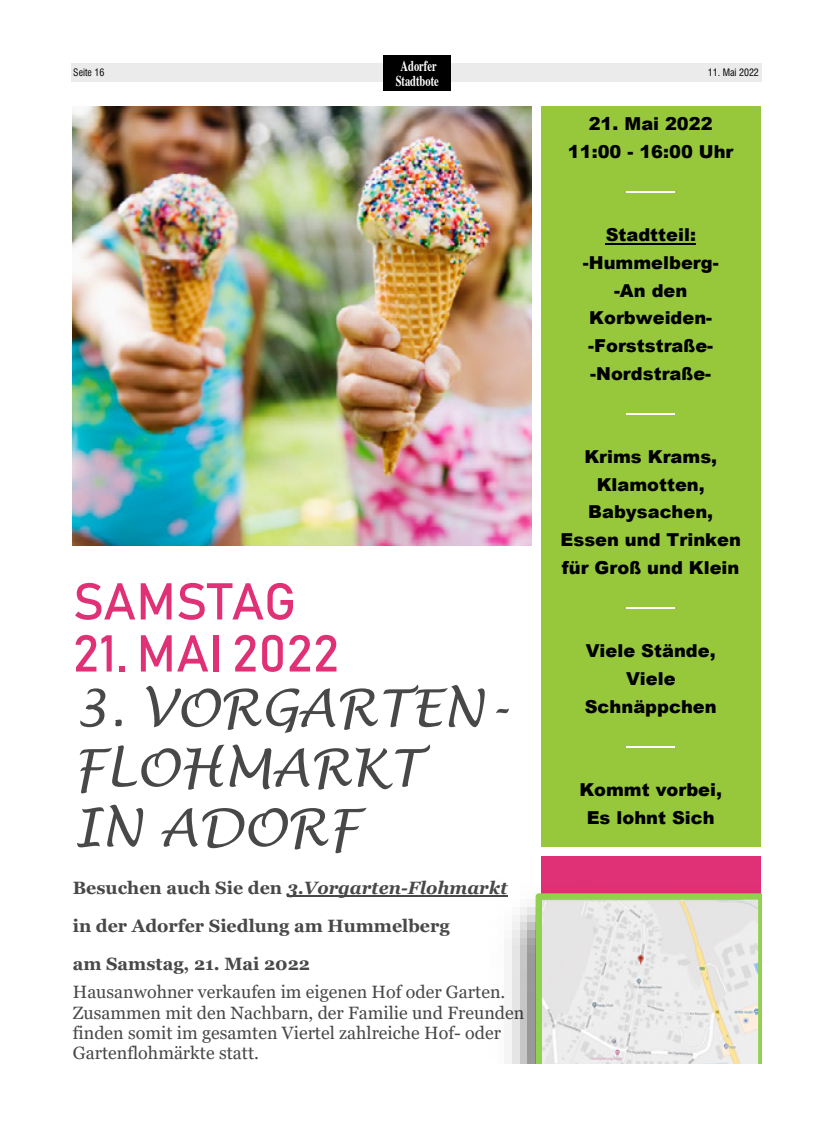
<style>
.page{position:relative;width:815px;height:1134px;background:#fff}
.page>*{position:absolute;margin:0;border:0;box-sizing:border-box;transform-origin:0 0}
.t1{font:italic 51px/59.8px "Lucida Handwriting";color:#484848}
.t2{font:51px "Bahnschrift";color:#e03177}
.t3{font:900 17.88px/27.8px "Arial";color:#000;text-align:center}
.t4{font:17.88px/20.2px "Georgia";color:#484848}
.t5{font:700 17.88px/38.1px "Georgia";color:#484848}
.t6{font:700 15px/15px "Times";color:#fff;text-align:center;scale:.7 1}
.t7{font:condensed 10px "Swiss 721 BT";color:#000}
.s1{font-style:italic}
</style>
<div class="page">
<div style="left:71px;top:63px;width:691px;height:19px;background:#ebebeb"></div>
<div style="left:384px;top:55px;width:67px;height:35px;background:#000"></div>
<hr style="left:287px;top:896px;width:220px;height:1px;background:#484848">
<div style="left:541px;top:106px;width:219px;height:740px;background:#97c83c"></div>
<hr style="left:626px;top:191px;width:49px;height:2px;background:#fff">
<hr style="left:606px;top:243px;width:90px;height:1px;background:#000">
<hr style="left:626px;top:413px;width:49px;height:2px;background:#fff">
<hr style="left:626px;top:607px;width:49px;height:2px;background:#fff">
<hr style="left:626px;top:746px;width:49px;height:2px;background:#fff">
<div style="left:559px;top:856px;width:183px;height:23px;background:#e03177"></div>
<img style="left:73px;top:106px;width:459px;height:440px">
<img style="left:490px;top:877px;width:271px;height:186px">
<svg style="left:536px;top:893px;width:225px;height:170px;background:#e1e5d9"></svg>
<p class="t6" style="left:396px;top:56px;width:63px">Adorfer<br>Stadtbote</p>
<p class="t7" style="left:73px;top:67px;width:33px">Seite 16</p>
<p class="t7" style="left:708px;top:67px;width:53px">11. Mai 2022</p>
<p class="t3" style="left:568px;top:109px;width:167px">21. Mai 2022<br>11:00 - 16:00 Uhr</p>
<p class="t3" style="left:583px;top:220px;width:137px">Stadtteil: -Hummelberg--An den<br>Korbweiden--Forststraße--Nordstraße-</p>
<h1 class="t2" style="left:73px;top:569px;width:225px">SAMSTAG</h1>
<h1 class="t2" style="left:73px;top:621px;width:268px">21. MAI 2022</h1>
<h1 class="t1" style="left:73px;top:680px;width:438px">3. VORGARTEN-<br>FLOHMARKT<br>IN ADORF</h1>
<p class="t5" style="left:73px;top:869px;width:436px">Besuchen auch Sie den <span class="s1">3.Vorgarten-Flohmarkt </span>in der Adorfer Siedlung am Hummelberg<br>am Samstag, 21. Mai 2022</p>
<p class="t4" style="left:73px;top:982px;width:453px">Hausanwohner verkaufen im eigenen Hof oder Garten.<br>Zusammen mit den Nachbarn, der Familie und Freunden finden somit im gesamten Viertel zahlreiche Hof- oder Gartenflohmärkte statt.</p>
<p class="t3" style="left:561px;top:442px;width:182px">Krims Krams,<br>Klamotten,<br>Babysachen,<br>Essen und Trinken für Groß und Klein</p>
<p class="t3" style="left:585px;top:636px;width:133px">Viele Stände,<br>Viele<br>Schnäppchen</p>
<p class="t3" style="left:579px;top:775px;width:144px">Kommt vorbei,<br>Es lohnt Sich</p>
</div>
